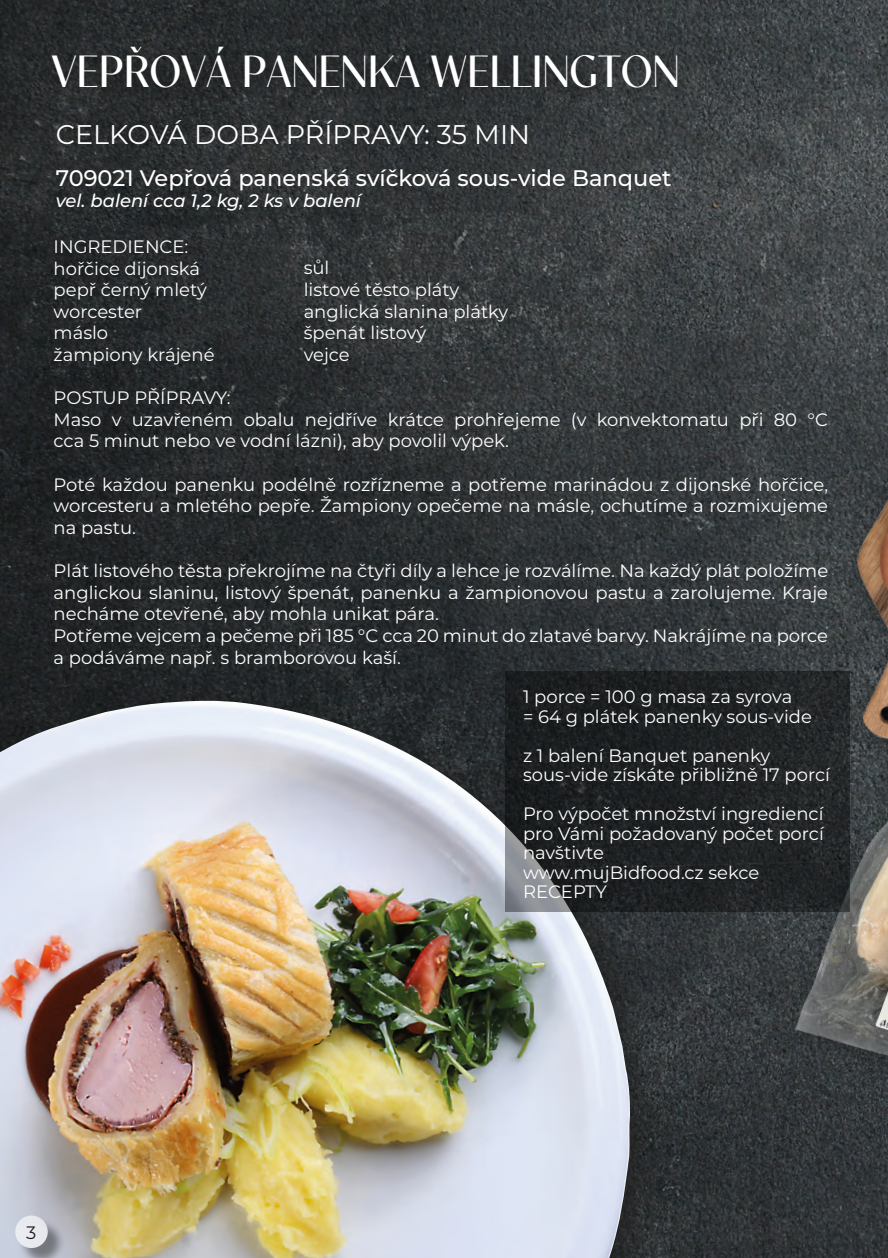
<style>
.page{position:relative;width:888px;height:1258px;background:#fff}
.page>*{position:absolute;margin:0;border:0;box-sizing:border-box;transform-origin:0 0}
.t1{font:500 45px "Contralto";color:#fff}
.t2{font:27px "Montserrat";color:#fff}
.t3{font:500 22.5px "Montserrat";color:#fff}
.t4{font:18px/21.6px "Montserrat";color:#fff}
.t5{font:italic 500 18px "Montserrat";color:#fff}
.t6{font:18px "Montserrat";color:#1d1d1b}
</style>
<div class="page">
<img style="left:0;top:0;width:888px;height:1258px">
<div style="left:0;top:677px;width:673px;height:581px;background:#1d1d1b;opacity:.75"></div>
<img style="left:0;top:701px;width:631px;height:557px">
<div style="left:42px;top:36px;width:653px;height:68px;background:#1d1d1b;opacity:.75"></div>
<div style="left:18px;top:1218px;width:48px;height:40px;background:#1d1d1b;opacity:.75"></div>
<div style="left:15px;top:1215px;width:33px;height:33px;background:#e9eaef;border-radius:50%"></div>
<img style="left:819px;top:233px;width:69px;height:477px">
<img style="left:774px;top:720px;width:114px;height:410px">
<svg style="left:506px;top:671px;width:344px;height:241px;fill:#1f2223"></svg>
<p class="t1" style="left:51px;top:37px;width:630px">VEPŘOVÁ PANENKA WELLINGTON</p>
<p class="t2" style="left:56px;top:116px;width:476px">CELKOVÁ DOBA PŘÍPRAVY: 35 MIN</p>
<p class="t3" style="left:56px;top:162px;width:617px">709021 Vepřová panenská svíčková sous-vide Banquet</p>
<p class="t5" style="left:56px;top:188px;width:307px">vel. balení cca 1,2 kg, 2 ks v balení</p>
<p class="t4" style="left:54px;top:235px;width:155px">INGREDIENCE: hořčice dijonská pepř černý mletý worcester</p>
<p class="t4" style="left:54px;top:322px;width:56px">máslo</p>
<p class="t4" style="left:54px;top:343px;width:162px">žampiony krájené</p>
<p class="t4" style="left:54px;top:386px;width:178px">POSTUP PŘÍPRAVY:</p>
<p class="t4" style="left:54px;top:408px;width:776px">Maso v uzavřeném obalu nejdříve krátce prohřejeme (v konvektomatu při 80 °C cca 5 minut nebo ve vodní lázni), aby povolil výpek.</p>
<p class="t4" style="left:54px;top:473px;width:776px;text-align:justify">Poté každou panenku podélně rozřízneme a potřeme marinádou z dijonské hořčice, worcesteru a mletého pepře. Žampiony opečeme na másle, ochutíme a rozmixujeme na pastu.</p>
<p class="t4" style="left:54px;top:559px;width:776px;text-align:justify">Plát listového těsta překrojíme na čtyři díly a lehce je rozválíme. Na každý plát položíme anglickou slaninu, listový špenát, panenku a žampionovou pastu a zarolujeme. Kraje necháme otevřené, aby mohla unikat pára.</p>
<p class="t4" style="left:54px;top:624px;width:776px">Potřeme vejcem a pečeme při 185 °C cca 20 minut do zlatavé barvy. Nakrájíme na porce a podáváme např. s bramborovou kaší.</p>
<p class="t4" style="left:304px;top:256px;width:27px">sůl</p>
<p class="t4" style="left:304px;top:278px;width:157px">listové těsto pláty</p>
<p class="t4" style="left:304px;top:300px;width:206px">anglická slanina plátky</p>
<p class="t4" style="left:304px;top:321px;width:124px">špenát listový</p>
<p class="t4" style="left:304px;top:343px;width:48px">vejce</p>
<p class="t4" style="left:523px;top:685px;width:271px">1 porce = 100 g masa za syrova</p>
<p class="t4" style="left:523px;top:705px;width:290px">= 64 g plátek panenky sous-vide</p>
<p class="t4" style="left:523px;top:744px;width:249px">z 1 balení Banquet panenky</p>
<p class="t4" style="left:523px;top:763px;width:308px">sous-vide získáte přibližně 17 porcí</p>
<p class="t4" style="left:523px;top:803px;width:302px;line-height:19.5px">Pro výpočet množství ingrediencí pro Vámi požadovaný počet porcí navštivte<br>www.mujBidfood.cz sekce<br>RECEPTY</p>
<p class="t6" style="left:26px;top:1221px;width:12px">3</p>
</div>
